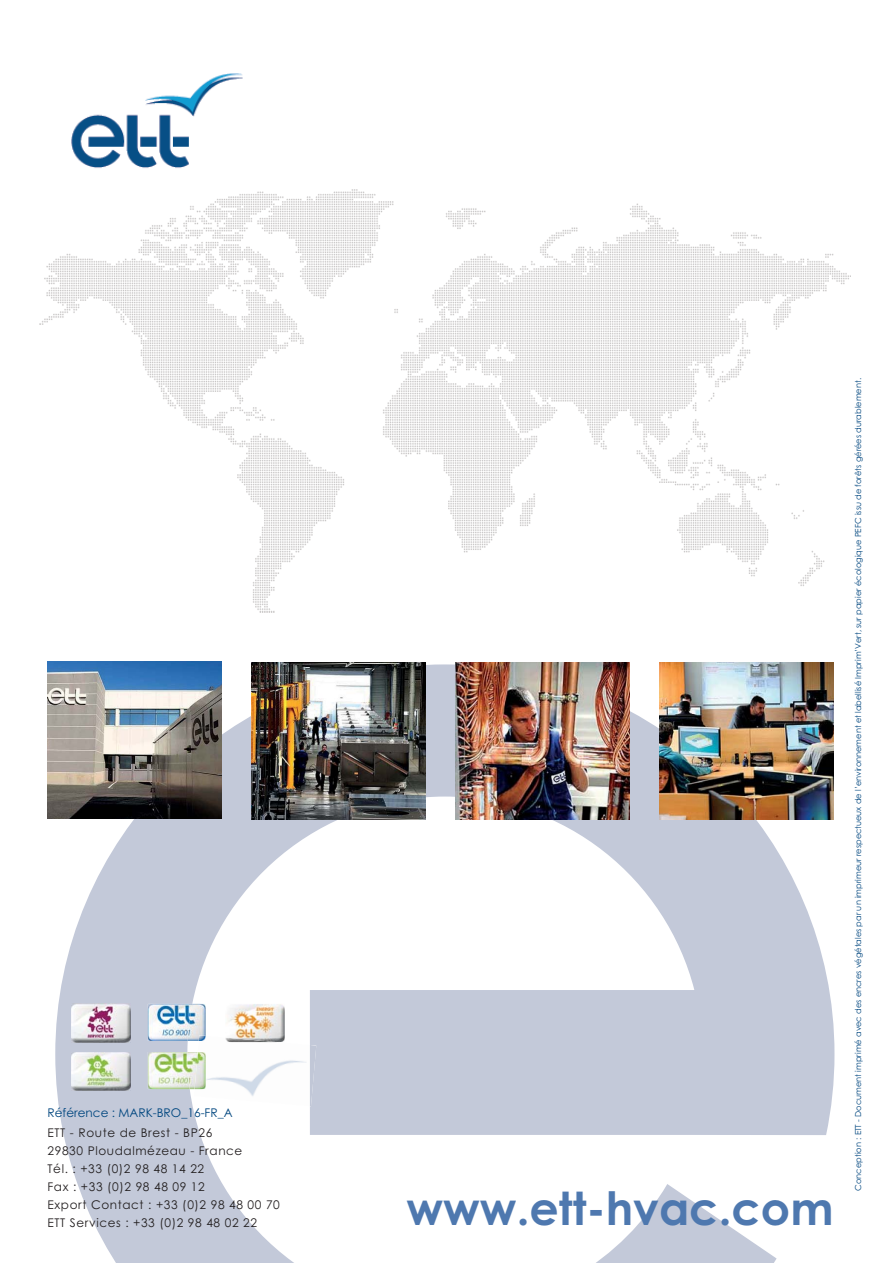
<style>
.page{position:relative;width:893px;height:1263px;background:#fff}
.page>*{position:absolute;margin:0;border:0;box-sizing:border-box;transform-origin:0 0}
.t1{font:700 45.9px "Century Gothic";color:#4e78af}
.t2{font:12px/18px "Century Gothic";letter-spacing:.05em;color:#231f20}
.t3{font:12px "Century Gothic";color:#00467f}
.t4{font:8.25px "Century Gothic";color:#00467f}
</style>
<div class="page">
<svg style="left:55px;top:664px;width:779px;height:599px;fill:#c3c9d9"></svg>
<img style="left:48px;top:662px;width:174px;height:157px">
<img style="left:659px;top:662px;width:174px;height:157px">
<img style="left:455px;top:662px;width:174px;height:158px">
<img style="left:71px;top:73px;width:172px;height:95px">
<img style="left:190px;top:1052px;width:4px;height:37px">
<img style="left:148px;top:1052px;width:42px;height:37px">
<img style="left:192px;top:1004px;width:14px;height:37px">
<img style="left:148px;top:1004px;width:44px;height:37px">
<img style="left:225px;top:1004px;width:60px;height:32px">
<img style="left:71px;top:1052px;width:60px;height:38px">
<img style="left:71px;top:1004px;width:60px;height:38px">
<img style="left:194px;top:1036px;width:116px;height:70px">
<img style="left:310px;top:1045px;width:6px;height:61px">
<img style="left:195px;top:1052px;width:11px;height:37px">
<svg style="left:199px;top:1035px;width:7px;height:6px"></svg>
<img style="left:225px;top:1037px;width:52px;height:5px">
<img style="left:251px;top:662px;width:175px;height:158px">
<img style="left:40px;top:189px;width:810px;height:423px">
<h2 class="t3" style="left:48px;top:1108px;width:187px">Référence : MARK-BRO_16-FR_A</h2>
<h2 class="t2" style="left:48px;top:1124px;width:234px">ETT - Route de Brest - BP26<br>29830 Ploudalmézeau - France<br>Tél. : +33 (0)2 98 48 14 22<br>Fax : +33 (0)2 98 48 09 12<br>Export Contact : +33 (0)2 98 48 00 70<br>ETT Services : +33 (0)2 98 48 02 22</h2>
<h1 class="t1" style="left:406px;top:1191px;width:428px">www.ett-hvac.com</h1>
<p class="t4" style="left:855px;top:1191px;width:814px;rotate:-90deg">Conception : ETT - Document imprimé avec des encres végétales par un imprimeur respectueux de l’environnement et labellisé Imprim’Vert, sur papier écologique PEFC issu de forêts gérées durablement.</p>
</div>
